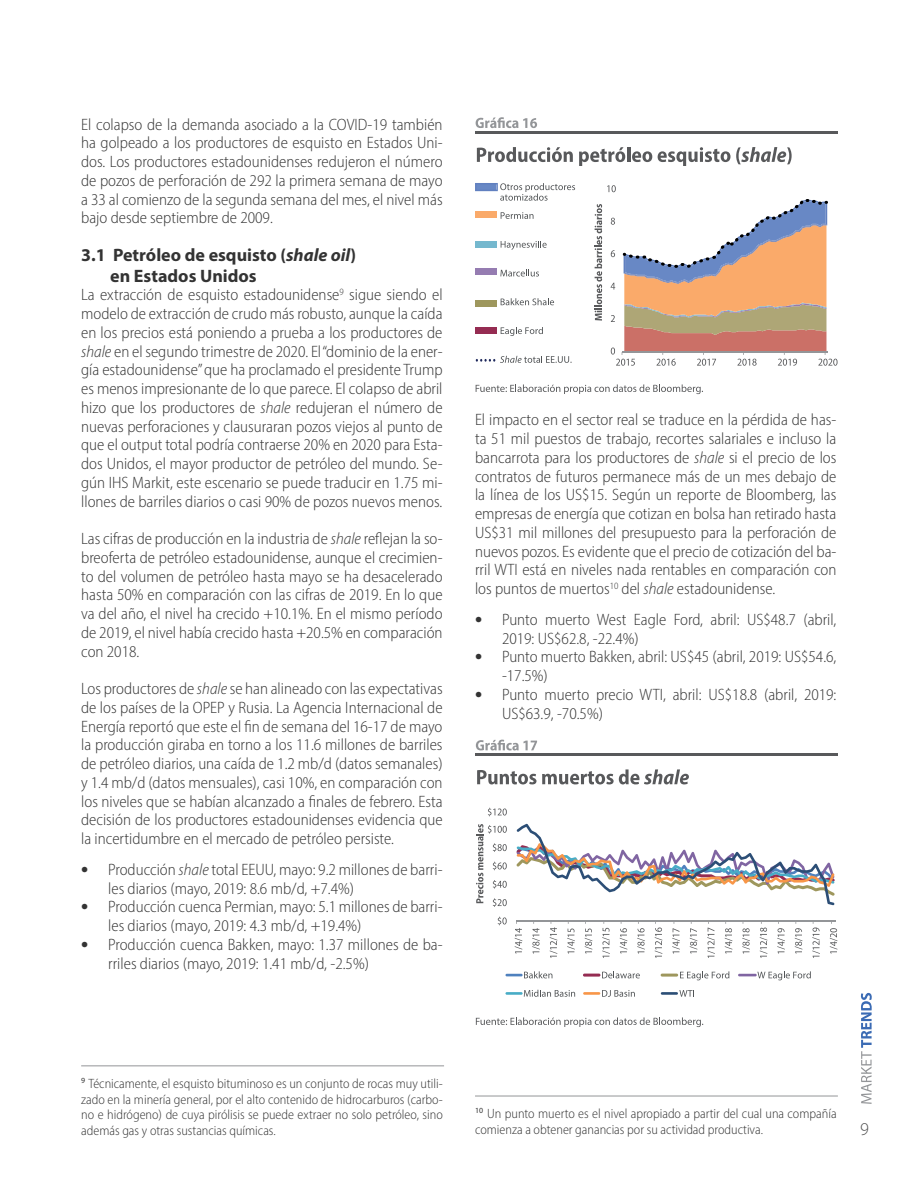
<style>
.page{position:relative;width:918px;height:1188px;background:#fff}
.page>*{position:absolute;margin:0;border:0;box-sizing:border-box;transform-origin:0 0}
.t1{font:700 18px/21px "Myriad Pro";color:#333}
.t2{font:300 18px "Myriad Pro";color:#4d4d4d}
.t3{font:300 semi-condensed 16.5px/18.8px "Myriad Pro";color:#333}
.t4{font:300 semi-condensed 13.5px/15.8px "Myriad Pro";color:#333;text-align:justify}
.s1{font-style:italic}
.s2{font-weight:700;font-stretch:normal;font-size:21px}
</style>
<div class="page">
<svg style="left:861px;top:993px;width:11px;height:111px"></svg>
<hr style="left:81px;top:1065px;width:363px;height:1px;background:#939598">
<hr style="left:475px;top:1096px;width:363px;height:1px;background:#939598">
<svg style="left:476px;top:1017px;width:227px;height:10px"></svg>
<svg style="left:477px;top:770px;width:59px;height:14px"></svg>
<svg style="left:542px;top:769px;width:147px;height:15px"></svg>
<svg style="left:476px;top:740px;width:61px;height:10px"></svg>
<hr style="left:476px;top:753px;width:362px;height:3px;background:#58595b">
<hr style="left:516px;top:920px;width:320px;height:1px;background:#939598">
<svg style="left:516px;top:824px;width:319px;height:81px"></svg>
<svg style="left:498px;top:917px;width:9px;height:8px"></svg>
<svg style="left:488px;top:808px;width:19px;height:8px"></svg>
<svg style="left:515px;top:921px;width:7px;height:33px"></svg>
<svg style="left:532px;top:921px;width:8px;height:33px"></svg>
<svg style="left:550px;top:921px;width:7px;height:37px"></svg>
<svg style="left:567px;top:921px;width:8px;height:33px"></svg>
<svg style="left:585px;top:921px;width:7px;height:33px"></svg>
<svg style="left:602px;top:921px;width:8px;height:37px"></svg>
<svg style="left:620px;top:921px;width:7px;height:33px"></svg>
<svg style="left:637px;top:921px;width:8px;height:33px"></svg>
<svg style="left:655px;top:921px;width:7px;height:37px"></svg>
<svg style="left:672px;top:921px;width:8px;height:33px"></svg>
<svg style="left:690px;top:921px;width:7px;height:33px"></svg>
<svg style="left:707px;top:921px;width:8px;height:37px"></svg>
<svg style="left:725px;top:921px;width:7px;height:33px"></svg>
<svg style="left:742px;top:921px;width:8px;height:33px"></svg>
<svg style="left:760px;top:921px;width:7px;height:37px"></svg>
<svg style="left:777px;top:921px;width:8px;height:33px"></svg>
<svg style="left:795px;top:921px;width:7px;height:33px"></svg>
<svg style="left:812px;top:921px;width:8px;height:37px"></svg>
<svg style="left:830px;top:921px;width:7px;height:33px"></svg>
<svg style="left:476px;top:824px;width:31px;height:83px"></svg>
<svg style="left:505px;top:971px;width:47px;height:7px"></svg>
<hr style="left:583px;top:974px;width:17px;height:3px;background:#952c52;border-radius:2px">
<svg style="left:602px;top:971px;width:38px;height:7px"></svg>
<hr style="left:661px;top:974px;width:17px;height:3px;background:#9e975d;border-radius:2px">
<svg style="left:680px;top:971px;width:49px;height:9px"></svg>
<svg style="left:738px;top:971px;width:73px;height:9px"></svg>
<hr style="left:505px;top:992px;width:18px;height:3px;background:#48acc6">
<svg style="left:524px;top:990px;width:51px;height:7px"></svg>
<hr style="left:583px;top:992px;width:17px;height:3px;background:#f89648">
<svg style="left:602px;top:990px;width:33px;height:7px"></svg>
<hr style="left:661px;top:992px;width:17px;height:3px;background:#2c4e76">
<svg style="left:679px;top:990px;width:15px;height:7px"></svg>
<svg style="left:476px;top:384px;width:227px;height:10px"></svg>
<svg style="left:477px;top:147px;width:96px;height:15px"></svg>
<svg style="left:579px;top:147px;width:46px;height:19px"></svg>
<hr style="left:627px;top:147px;width:3px;height:15px;background:#58595b">
<svg style="left:632px;top:151px;width:20px;height:11px"></svg>
<svg style="left:658px;top:147px;width:72px;height:19px"></svg>
<svg style="left:736px;top:147px;width:56px;height:17px"></svg>
<svg style="left:476px;top:117px;width:61px;height:11px"></svg>
<hr style="left:476px;top:131px;width:362px;height:2px;background:#58595b">
<svg style="left:501px;top:212px;width:33px;height:7px"></svg>
<svg style="left:501px;top:241px;width:46px;height:9px"></svg>
<svg style="left:500px;top:269px;width:39px;height:8px"></svg>
<svg style="left:501px;top:298px;width:53px;height:7px"></svg>
<svg style="left:501px;top:327px;width:42px;height:9px"></svg>
<svg style="left:476px;top:356px;width:96px;height:7px"></svg>
<svg style="left:607px;top:185px;width:9px;height:7px"></svg>
<svg style="left:611px;top:199px;width:227px;height:167px"></svg>
<svg style="left:595px;top:204px;width:7px;height:117px"></svg>
<div style="left:476px;top:327px;width:21px;height:7px;background:#952c52"></div>
<div style="left:476px;top:300px;width:21px;height:7px;background:#9e975d"></div>
<div style="left:476px;top:268px;width:21px;height:7px;background:#957cb1"></div>
<div style="left:476px;top:241px;width:21px;height:7px;background:#75b8ce"></div>
<div style="left:476px;top:211px;width:21px;height:7px;background:#faaa6a"></div>
<svg style="left:475px;top:183px;width:100px;height:18px"></svg>
<p class="t3" style="left:81px;top:115px;width:363px;text-align:justify">El colapso de la demanda asociado a la COVID-19 también ha golpeado a los productores de esquisto en Estados Uni&shy;dos. Los productores estadounidenses redujeron el número de pozos de perforación de 292 la primera semana de mayo a 33 al comienzo de la segunda semana del mes, el nivel más bajo desde septiembre de 2009.</p>
<p class="t1" style="left:110px;top:244px;width:247px;text-indent:-29px">3.1 Petróleo de esquisto (<span class="s1">shale oil</span>) en Estados Unidos</p>
<p class="t3" style="left:81px;top:285px;width:363px;text-align:justify">La extracción de esquisto estadounidense<sup>9</sup> sigue siendo el modelo de extracción de crudo más robusto, aunque la caída en los precios está poniendo a prueba a los productores de <span class="s1">shale</span> en el segundo trimestre de 2020. El “dominio de la ener&shy;gía estadounidense” que ha proclamado el presidente Trump es menos impresionante de lo que parece. El colapso de abril hizo que los productores de <span class="s1">shale</span> redujeran el número de nuevas perforaciones y clausuraran pozos viejos al punto de que el output total podría contraerse 20% en 2020 para Esta&shy;dos Unidos, el mayor productor de petróleo del mundo. Se&shy;gún IHS Markit, este escenario se puede traducir en 1.75 mi&shy;llones de barriles diarios o casi 90% de pozos nuevos menos.</p>
<p class="t3" style="left:81px;top:529px;width:363px;text-align:justify">Las cifras de producción en la industria de <span class="s1">shale</span> reflejan la so&shy;breoferta de petróleo estadounidense, aunque el crecimien&shy;to del volumen de petróleo hasta mayo se ha desacelerado hasta 50% en comparación con las cifras de 2019. En lo que va del año, el nivel ha crecido +10.1%. En el mismo período de 2019, el nivel había crecido hasta +20.5% en comparación con 2018.</p>
<p class="t3" style="left:81px;top:679px;width:363px;text-align:justify">Los productores de <span class="s1">shale</span> se han alineado con las expectativas de los países de la OPEP y Rusia. La Agencia Internacional de Energía reportó que este el fin de semana del 16-17 de mayo la producción giraba en torno a los 11.6 millones de barriles de petróleo diarios, una caída de 1.2 mb/d (datos semanales) y 1.4 mb/d (datos mensuales), casi 10%, en comparación con los niveles que se habían alcanzado a finales de febrero. Esta decisión de los productores estadounidenses evidencia que la incertidumbre en el mercado de petróleo persiste.</p>
<p class="t3" style="left:108px;top:860px;width:336px;text-indent:-27px"><span class="s2">•</span> Producción <span class="s1">shale</span> total EEUU, mayo: 9.2 millones de barri&shy;les diarios (mayo, 2019: 8.6 mb/d, +7.4%)</p>
<p class="t3" style="left:108px;top:897px;width:336px;text-indent:-27px"><span class="s2">•</span> Producción cuenca Permian, mayo: 5.1 millones de barri&shy;les diarios (mayo, 2019: 4.3 mb/d, +19.4%)</p>
<p class="t3" style="left:108px;top:935px;width:336px;text-indent:-27px"><span class="s2">•</span> Producción cuenca Bakken, mayo: 1.37 millones de ba&shy;rriles diarios (mayo, 2019: 1.41 mb/d, -2.5%)</p>
<p class="t3" style="left:475px;top:410px;width:363px;text-align:justify">El impacto en el sector real se traduce en la pérdida de has&shy;ta 51 mil puestos de trabajo, recortes salariales e incluso la bancarrota para los productores de <span class="s1">shale</span> si el precio de los contratos de futuros permanece más de un mes debajo de la línea de los US$15. Según un reporte de Bloomberg, las empresas de energía que cotizan en bolsa han retirado hasta US$31 mil millones del presupuesto para la perforación de nuevos pozos. Es evidente que el precio de cotización del ba&shy;rril WTI está en niveles nada rentables en comparación con los puntos de muertos<sup>10</sup> del <span class="s1">shale</span> estadounidense.</p>
<p class="t3" style="left:502px;top:610px;width:336px;text-indent:-27px"><span class="s2">•</span> Punto muerto West Eagle Ford, abril: US$48.7 (abril,<br>2019: US$62.8, -22.4%)</p>
<p class="t3" style="left:502px;top:647px;width:336px;text-indent:-27px"><span class="s2">•</span> Punto muerto Bakken, abril: US$45 (abril, 2019: US$54.6, -17.5%)</p>
<p class="t3" style="left:502px;top:685px;width:336px;text-indent:-27px"><span class="s2">•</span> Punto muerto precio WTI, abril: US$18.8 (abril, 2019:<br>US$63.9, -70.5%)</p>
<p class="t4" style="left:81px;top:1075px;width:363px"><sup>9</sup> Técnicamente, el esquisto bituminoso es un conjunto de rocas muy utili&shy;zado en la minería general, por el alto contenido de hidrocarburos (carbo&shy;no e hidrógeno) de cuya pirólisis se puede extraer no solo petróleo, sino además gas y otras sustancias químicas.</p>
<p class="t4" style="left:475px;top:1106px;width:363px"><sup>10</sup> Un punto muerto es el nivel apropiado a partir del cual una compañía comienza a obtener ganancias por su actividad productiva.</p>
<p class="t2" style="left:860px;top:1118px;width:10px">9</p>
</div>
